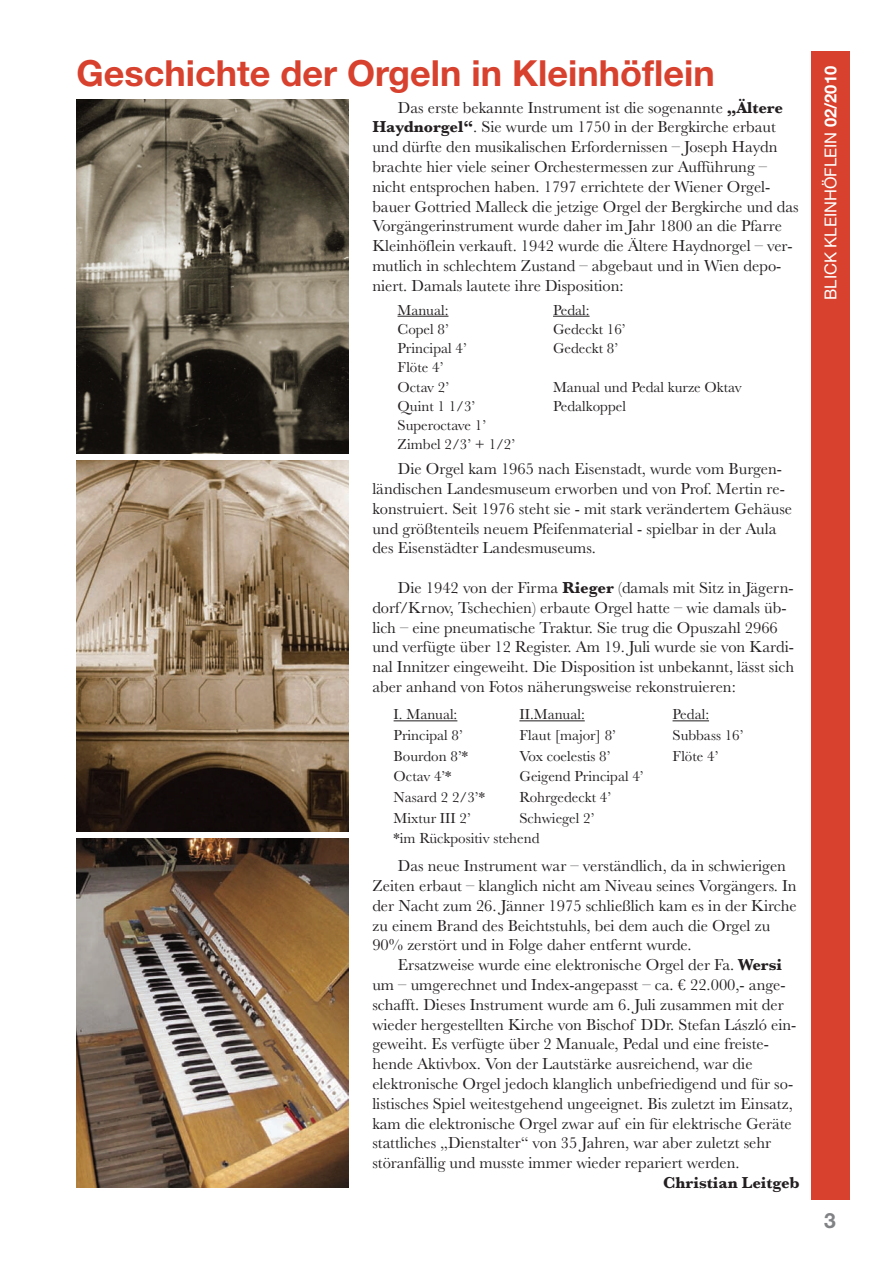
<style>
.page{position:relative;width:893px;height:1263px;background:#fff}
.page>*{position:absolute;margin:0;border:0;box-sizing:border-box;transform-origin:0 0}
.t1{font:700 36px "Helvetica Neue";color:#d7412d}
.t2{font:700 21px "Helvetica Neue";color:#808285}
.t3{font:16.5px/19.8px "Baskerville";color:#231f20}
.t4{font:16.5px "Helvetica Neue";color:#fff}
.t5{font:700 16.5px "Baskerville";color:#231f20}
.t6{font:15px/19.2px "Baskerville";color:#231f20}
.s1{font-weight:700}
</style>
<div class="page">
<div style="left:811px;top:51px;width:38px;height:1148px;background:#d7412d"></div>
<hr style="left:397px;top:316px;width:51px;height:1px;background:#231f20">
<hr style="left:553px;top:316px;width:36px;height:1px;background:#231f20">
<hr style="left:394px;top:720px;width:63px;height:1px;background:#231f20">
<hr style="left:519px;top:720px;width:66px;height:1px;background:#231f20">
<hr style="left:672px;top:720px;width:37px;height:1px;background:#231f20">
<img style="left:77px;top:99px;width:272px;height:354px">
<img style="left:77px;top:460px;width:272px;height:372px">
<img style="left:77px;top:838px;width:272px;height:349px">
<h1 class="t1" style="left:77px;top:60px;width:640px">Geschichte der Orgeln in Kleinhöflein</h1>
<p class="t3" style="left:372px;top:99px;width:428px;text-indent:26px">Das erste bekannte Instrument ist die sogenannte <span class="s1">„Ältere Haydnorgel“</span>. Sie wurde um 1750 in der Bergkirche erbaut und dürfte den musikalischen Erfordernissen – Joseph Haydn brachte hier viele seiner Orchestermessen zur Aufführung – nicht entsprochen haben. 1797 errichtete der Wiener Orgel&shy;bauer Gottried Malleck die jetzige Orgel der Bergkirche und das Vorgängerinstrument wurde daher im Jahr 1800 an die Pfarre Kleinhöflein verkauft. 1942 wurde die Ältere Haydnorgel – ver&shy;mutlich in schlechtem Zustand – abgebaut und in Wien depo&shy;niert. Damals lautete ihre Disposition:</p>
<p class="t6" style="left:397px;top:302px;width:52px">Manual:</p>
<p class="t6" style="left:553px;top:302px;width:38px">Pedal:</p>
<p class="t6" style="left:397px;top:321px;width:53px">Copel 8’</p>
<p class="t6" style="left:553px;top:321px;width:74px">Gedeckt 16’</p>
<p class="t6" style="left:397px;top:340px;width:71px">Principal 4’</p>
<p class="t6" style="left:553px;top:340px;width:67px">Gedeckt 8’</p>
<p class="t6" style="left:397px;top:360px;width:53px">Flöte 4’<br>Octav 2’</p>
<p class="t6" style="left:553px;top:379px;width:190px">Manual und Pedal kurze Oktav</p>
<p class="t6" style="left:397px;top:398px;width:79px">Quint 1 1/3’</p>
<p class="t6" style="left:553px;top:398px;width:74px">Pedalkoppel</p>
<p class="t6" style="left:397px;top:417px;width:119px">Superoctave 1’<br>Zimbel 2/3’ + 1/2’</p>
<p class="t3" style="left:372px;top:461px;width:421px;text-indent:26px">Die Orgel kam 1965 nach Eisenstadt, wurde vom Burgen&shy;ländischen Landesmuseum erworben und von Prof. Mertin re&shy;konstruiert. Seit 1976 steht sie - mit stark verändertem Gehäuse und größtenteils neuem Pfeifenmaterial - spielbar in der Aula des Eisenstädter Landesmuseums.</p>
<p class="t3" style="left:372px;top:580px;width:423px;text-indent:25px">Die 1942 von der Firma <span class="s1">Rieger</span> (damals mit Sitz in Jägern&shy;dorf/Krnov, Tschechien) erbaute Orgel hatte – wie damals üb&shy;lich – eine pneumatische Traktur. Sie trug die Opuszahl 2966 und verfügte über 12 Register. Am 19. Juli wurde sie von Kardi&shy;nal Innitzer eingeweiht. Die Disposition ist unbekannt, lässt sich aber anhand von Fotos näherungsweise rekonstruieren:</p>
<p class="t6" style="left:394px;top:707px;width:65px">I. Manual:</p>
<p class="t6" style="left:519px;top:707px;width:67px">II.Manual:</p>
<p class="t6" style="left:672px;top:707px;width:38px">Pedal:</p>
<p class="t6" style="left:394px;top:727px;width:71px">Principal 8’</p>
<p class="t6" style="left:519px;top:727px;width:98px">Flaut [major] 8’</p>
<p class="t6" style="left:672px;top:727px;width:72px">Subbass 16’</p>
<p class="t6" style="left:394px;top:748px;width:76px">Bourdon 8’*</p>
<p class="t6" style="left:519px;top:748px;width:93px">Vox coelestis 8’</p>
<p class="t6" style="left:672px;top:748px;width:47px">Flöte 4’</p>
<p class="t6" style="left:394px;top:768px;width:59px">Octav 4’*</p>
<p class="t6" style="left:519px;top:768px;width:126px">Geigend Principal 4’</p>
<p class="t6" style="left:394px;top:789px;width:93px">Nasard 2 2/3’*</p>
<p class="t6" style="left:519px;top:789px;width:93px">Rohrgedeckt 4’</p>
<p class="t6" style="left:394px;top:810px;width:79px">Mixtur III 2’</p>
<p class="t6" style="left:394px;top:809px;width:202px;line-height:20.7px;text-indent:126px">Schwiegel 2’ *im Rückpositiv stehend</p>
<p class="t3" style="left:372px;top:858px;width:426px;text-indent:26px">Das neue Instrument war – verständlich, da in schwierigen Zeiten erbaut – klanglich nicht am Niveau seines Vorgängers. In der Nacht zum 26. Jänner 1975 schließlich kam es in der Kirche zu einem Brand des Beichtstuhls, bei dem auch die Orgel zu 90% zerstört und in Folge daher entfernt wurde.</p>
<p class="t3" style="left:372px;top:957px;width:426px;text-indent:26px">Ersatzweise wurde eine elektronische Orgel der Fa. <span class="s1">Wersi </span>um – umgerechnet und Index-angepasst – ca. € 22.000,- ange&shy;schafft. Dieses Instrument wurde am 6. Juli zusammen mit der wieder hergestellten Kirche von Bischof DDr. Stefan László ein&shy;geweiht. Es verfügte über 2 Manuale, Pedal und eine freiste&shy;hende Aktivbox. Von der Lautstärke ausreichend, war die elektronische Orgel jedoch klanglich unbefriedigend und für so&shy;listisches Spiel weitestgehend ungeeignet. Bis zuletzt im Einsatz, kam die elektronische Orgel zwar auf ein für elektrische Geräte stattliches „Dienstalter“ von 35 Jahren, war aber zuletzt sehr störanfällig und musste immer wieder repariert werden.</p>
<p class="t5" style="left:663px;top:1177px;width:138px">Christian Leitgeb</p>
<p class="t4" style="left:824px;top:300px;width:235px;rotate:-90deg">BLICK KLEINHÖFLEIN <span class="s1">02/2010</span></p>
<p class="t2" style="left:824px;top:1213px;width:13px">3</p>
</div>
